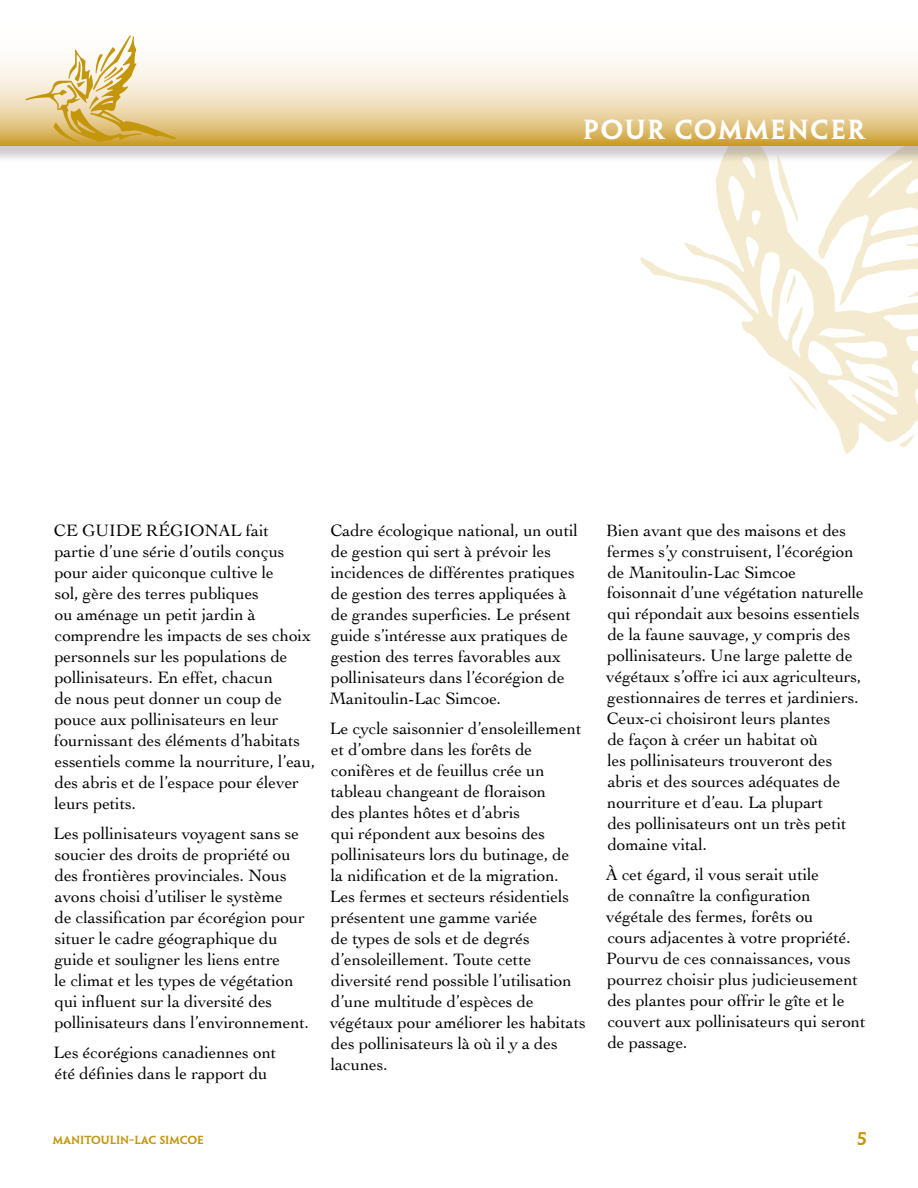
<style>
.page{position:relative;width:918px;height:1188px;background:#fff}
.page>*{position:absolute;margin:0;border:0;box-sizing:border-box;transform-origin:0 0}
.t1{font:24.75px "Penumbra MM 585 1000";letter-spacing:.05em;color:#fff}
.t2{font:17.25px/21px "Cochin";letter-spacing:-.005em;color:#000}
.t3{font:16.5px "Penumbra MM 585 1000";color:#c4960c}
.t4{font:10.5px "Penumbra MM 585 1000";letter-spacing:-.005em;color:#c4960c}
</style>
<div class="page">
<svg style="left:640px;top:164px;width:278px;height:290px"></svg>
<svg style="left:899px;top:434px;width:15px;height:15px"></svg>
<div style="left:0;top:0;width:918px;height:164px;background:#000;opacity:.2"></div>
<svg style="left:0;top:0;width:918px;height:146px"></svg>
<svg style="left:23px;top:31px;width:153px;height:113px"></svg>
<h1 class="t1" style="left:583px;top:116px;width:284px">POUR COMMENCER</h1>
<p class="t2" style="left:54px;top:519px;width:263px">CE GUIDE RÉGIONAL fait<br>partie d’une série d’outils conçus pour aider quiconque cultive le<br>sol, gère des terres publiques<br>ou aménage un petit jardin à comprendre les impacts de ses choix personnels sur les populations de pollinisateurs. En effet, chacun<br>de nous peut donner un coup de pouce aux pollinisateurs en leur fournissant des éléments d’habitats essentiels comme la nourriture, l’eau, des abris et de l’espace pour élever leurs petits.</p>
<p class="t2" style="left:53px;top:822px;width:257px">Les pollinisateurs voyagent sans se soucier des droits de propriété ou des frontières provinciales. Nous avons choisi d’utiliser le système<br>de classification par écorégion pour situer le cadre géographique du guide et souligner les liens entre<br>le climat et les types de végétation qui influent sur la diversité des pollinisateurs dans l’environnement.</p>
<p class="t2" style="left:53px;top:1041px;width:224px">Les écorégions canadiennes ont été définies dans le rapport du</p>
<p class="t2" style="left:330px;top:519px;width:250px">Cadre écologique national, un outil de gestion qui sert à prévoir les incidences de différentes pratiques de gestion des terres appliquées à de grandes superficies. Le présent guide s’intéresse aux pratiques de gestion des terres favorables aux pollinisateurs dans l’écorégion de Manitoulin-Lac Simcoe.</p>
<p class="t2" style="left:330px;top:717px;width:257px">Le cycle saisonnier d’ensoleillement et d’ombre dans les forêts de conifères et de feuillus crée un tableau changeant de floraison<br>des plantes hôtes et d’abris<br>qui répondent aux besoins des pollinisateurs lors du butinage, de<br>la nidification et de la migration.<br>Les fermes et secteurs résidentiels présentent une gamme variée<br>de types de sols et de degrés d’ensoleillement. Toute cette diversité rend possible l’utilisation d’une multitude d’espèces de végétaux pour améliorer les habitats des pollinisateurs là où il y a des lacunes.</p>
<p class="t2" style="left:606px;top:519px;width:259px">Bien avant que des maisons et des fermes s’y construisent, l’écorégion de Manitoulin-Lac Simcoe foisonnait d’une végétation naturelle qui répondait aux besoins essentiels de la faune sauvage, y compris des pollinisateurs. Une large palette de végétaux s’offre ici aux agriculteurs, gestionnaires de terres et jardiniers.<br>Ceux-ci choisiront leurs plantes<br>de façon à créer un habitat où<br>les pollinisateurs trouveront des abris et des sources adéquates de nourriture et d’eau. La plupart<br>des pollinisateurs ont un très petit domaine vital.</p>
<p class="t2" style="left:606px;top:864px;width:261px">À cet égard, il vous serait utile<br>de connaître la configuration végétale des fermes, forêts ou<br>cours adjacentes à votre propriété.<br>Pourvu de ces connaissances, vous pourrez choisir plus judicieusement des plantes pour offrir le gîte et le couvert aux pollinisateurs qui seront de passage.</p>
<p class="t4" style="left:53px;top:1134px;width:153px">MANITOULIN–LAC SIMCOE</p>
<p class="t3" style="left:857px;top:1129px;width:11px">5</p>
</div>
